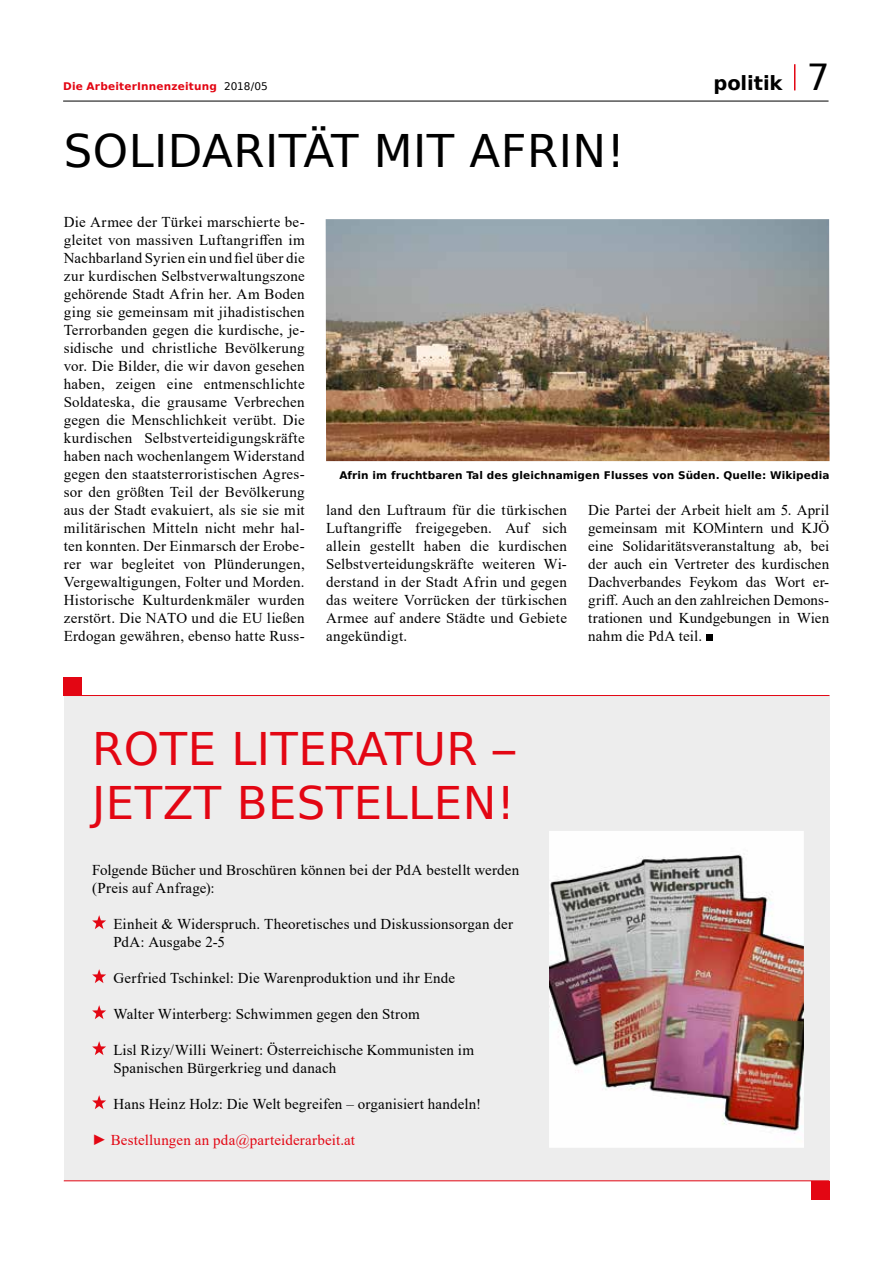
<style>
.page{position:relative;width:893px;height:1263px;background:#fff}
.page>*{position:absolute;margin:0;border:0;box-sizing:border-box;transform-origin:0 0}
.t1{font:45px/54px "Bitstream Vera Sans";letter-spacing:.01em;color:#e30613}
.t2{font:45px "Bitstream Vera Sans";letter-spacing:.01em;color:#000}
.t3{font:700 19.5px "Bitstream Vera Sans";letter-spacing:-.005em;color:#000}
.t4{font:15px/18px "Times New Roman";letter-spacing:.01em;color:#000;text-align:justify}
.t5{font:15px "Times New Roman";letter-spacing:.015em;color:#e30613}
.t6{font:700 10.5px "Bitstream Vera Sans";letter-spacing:.01em;color:#000}
.t7{font:700 10.5px "Bitstream Vera Sans";letter-spacing:.02em;color:#e30613}
.s1{font-weight:400;color:#000}
.s2{font-weight:400;font-size:36px}
</style>
<div class="page">
<svg style="left:794px;top:64px;width:1px;height:26px"></svg>
<hr style="left:63px;top:101px;width:765px;height:1px;background:#000">
<div style="left:64px;top:696px;width:765px;height:484px;background:#ededed"></div>
<img style="left:549px;top:831px;width:255px;height:317px">
<div style="left:706px;top:634px;width:7px;height:7px;background:#000"></div>
<svg style="left:92px;top:915px;width:14px;height:14px"></svg>
<svg style="left:92px;top:969px;width:14px;height:14px"></svg>
<svg style="left:92px;top:1005px;width:14px;height:14px"></svg>
<svg style="left:92px;top:1041px;width:14px;height:14px"></svg>
<svg style="left:92px;top:1095px;width:14px;height:14px"></svg>
<img style="left:326px;top:219px;width:503px;height:242px">
<hr style="left:64px;top:695px;width:765px;height:1px;background:#e30613">
<hr style="left:64px;top:1180px;width:765px;height:1px;background:#e30613">
<div style="left:64px;top:677px;width:18px;height:18px;background:#e30613"></div>
<div style="left:811px;top:1181px;width:18px;height:18px;background:#e30613"></div>
<p class="t7" style="left:63px;top:81px;width:206px">Die ArbeiterInnenzeitung <span class="s1">2018/05</span></p>
<h1 class="t2" style="left:64px;top:125px;width:562px">SOLIDARITÄT MIT AFRIN!</h1>
<h2 class="t3" style="left:713px;top:72px;width:118px">politik <span class="s2">7</span></h2>
<p class="t4" style="left:64px;top:213px;width:242px">Die Armee der Türkei marschierte be&shy;gleitet von massiven Luftangriffen im Nachbarland Syrien ein und fiel über die zur kurdischen Selbstverwaltungszone gehörende Stadt Afrin her. Am Boden ging sie gemeinsam mit jihadistischen Terrorbanden gegen die kurdische, je&shy;sidische und christliche Bevölkerung vor. Die Bilder, die wir davon gesehen haben, zeigen eine entmenschlichte Soldateska, die grausame Verbrechen gegen die Menschlichkeit verübt. Die kurdischen Selbstverteidigungskräfte haben nach wochenlangem Widerstand gegen den staatsterroristischen Agres&shy;sor den größten Teil der Bevölkerung aus der Stadt evakuiert, als sie sie mit militärischen Mitteln nicht mehr hal&shy;ten konnten. Der Einmarsch der Erobe&shy;rer war begleitet von Plünderungen, Vergewaltigungen, Folter und Morden.<br>Historische Kulturdenkmäler wurden zerstört. Die NATO und die EU ließen Erdogan gewähren, ebenso hatte Russ-</p>
<p class="t6" style="left:339px;top:469px;width:492px">Afrin im fruchtbaren Tal des gleichnamigen Flusses von Süden. Quelle: Wikipedia</p>
<p class="t4" style="left:326px;top:501px;width:242px">land den Luftraum für die türkischen Luftangriffe freigegeben. Auf sich allein gestellt haben die kurdischen Selbstverteidungskräfte weiteren Wi&shy;derstand in der Stadt Afrin und gegen das weitere Vorrücken der türkischen Armee auf andere Städte und Gebiete angekündigt.</p>
<p class="t4" style="left:588px;top:501px;width:242px">Die Partei der Arbeit hielt am 5. April gemeinsam mit KOMintern und KJÖ eine Solidaritätsveranstaltung ab, bei der auch ein Vertreter des kurdischen Dachverbandes Feykom das Wort er&shy;griff. Auch an den zahlreichen Demons&shy;trationen und Kundgebungen in Wien nahm die PdA teil.</p>
<h1 class="t1" style="left:92px;top:723px;width:425px">ROTE LITERATUR –<br>JETZT BESTELLEN!</h1>
<p class="t4" style="left:92px;top:861px;width:429px">Folgende Bücher und Broschüren können bei der PdA bestellt werden (Preis auf Anfrage):</p>
<p class="t4" style="left:113px;top:915px;width:401px">Einheit &amp; Widerspruch. Theoretisches und Diskussionsorgan der<br>PdA: Ausgabe 2-5</p>
<p class="t4" style="left:113px;top:969px;width:343px">Gerfried Tschinkel: Die Warenproduktion und ihr Ende</p>
<p class="t4" style="left:113px;top:1005px;width:308px">Walter Winterberg: Schwimmen gegen den Strom</p>
<p class="t4" style="left:113px;top:1041px;width:362px">Lisl Rizy/Willi Weinert: Österreichische Kommunisten im<br>Spanischen Bürgerkrieg und danach</p>
<p class="t4" style="left:113px;top:1095px;width:369px">Hans Heinz Holz: Die Welt begreifen – organisiert handeln!</p>
<p class="t5" style="left:92px;top:1129px;width:264px">► Bestellungen an pda@parteiderarbeit.at</p>
</div>
